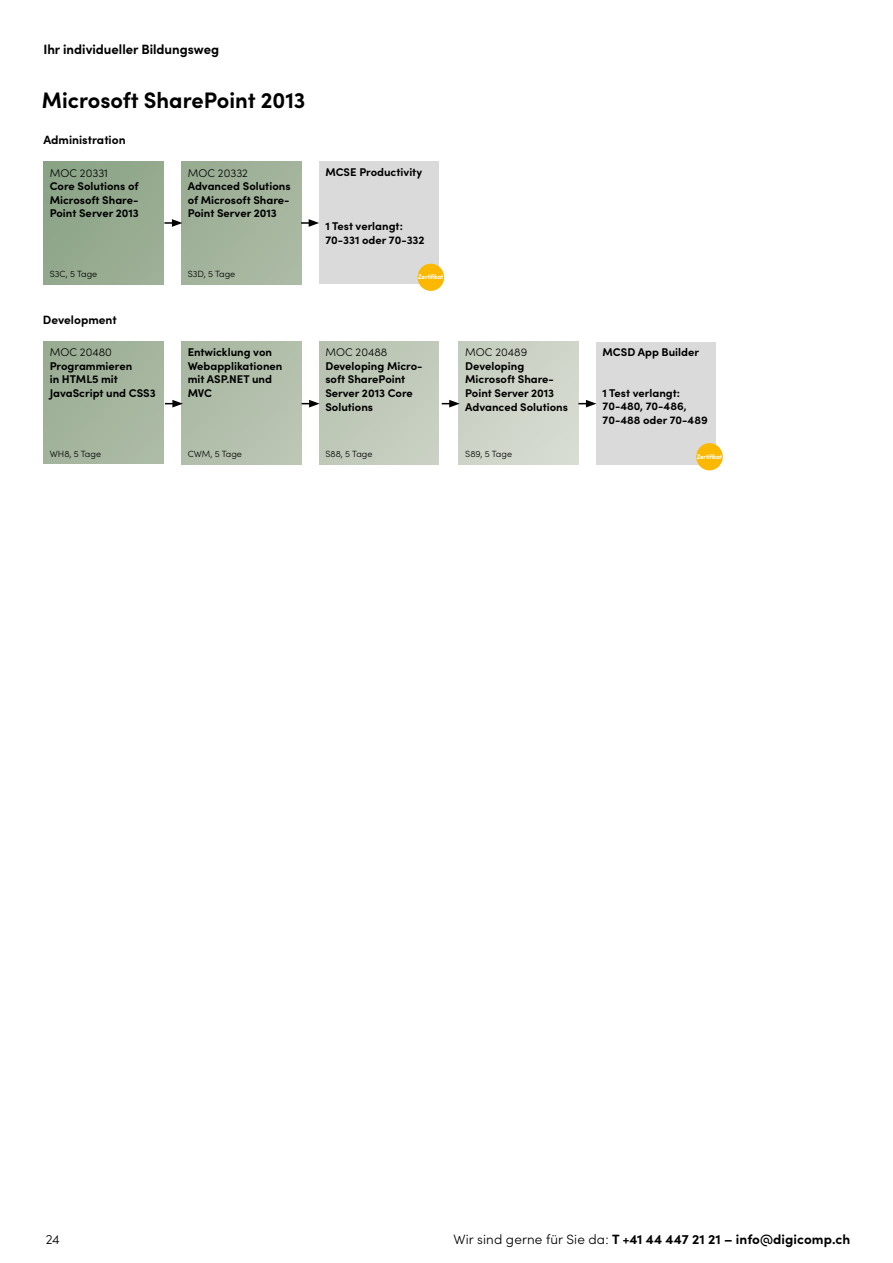
<style>
.page{position:relative;width:893px;height:1263px;background:#fff}
.page>*{position:absolute;margin:0;border:0;box-sizing:border-box;transform-origin:0 0}
.t1{font:700 22.5px "Sofia Pro";color:#000}
.t2{font:700 13.5px "Sofia Pro";color:#000}
.t3{font:300 13.5px "Sofia Pro";color:#000}
.t4{font:700 12px "Sofia Pro";color:#000}
.t5{font:700 11.25px/13.5px "Sofia Pro";color:#000}
.t6{font:300 11.25px "Sofia Pro";color:#000}
.t7{font:300 9px "Sofia Pro";color:#000}
.t8{font:700 6.6px "Sofia Pro";letter-spacing:-.04em;color:#fff}
.s1{font-weight:300}
</style>
<div class="page">
<div style="left:418px;top:264px;width:26px;height:27px;background:#fbb800;border-radius:50%"></div>
<div style="left:696px;top:443px;width:27px;height:27px;background:#fbb800;border-radius:50%"></div>
<svg style="left:43px;top:162px;width:396px;height:122px;background:#b3bfae"></svg>
<svg style="left:43px;top:342px;width:673px;height:122px;background:#c5cdbf"></svg>
<p class="t2" style="left:43px;top:39px;width:177px">Ihr individueller Bildungsweg</p>
<h1 class="t1" style="left:42px;top:83px;width:265px">Microsoft SharePoint 2013</h1>
<p class="t4" style="left:43px;top:130px;width:84px">Administration</p>
<p class="t6" style="left:50px;top:164px;width:60px">MOC 20331</p>
<p class="t5" style="left:50px;top:178px;width:91px;text-align:justify">Core Solutions of Microsoft Share-Point Server 2013</p>
<p class="t6" style="left:188px;top:164px;width:62px">MOC 20332</p>
<p class="t5" style="left:188px;top:178px;width:104px;text-align:justify">Advanced Solutions of Microsoft Share-Point Server 2013</p>
<p class="t7" style="left:50px;top:268px;width:49px">S3C, 5 Tage</p>
<p class="t7" style="left:188px;top:268px;width:49px">S3D, 5 Tage</p>
<p class="t4" style="left:43px;top:310px;width:75px">Development</p>
<p class="t5" style="left:325px;top:165px;width:98px">MCSE Productivity</p>
<p class="t5" style="left:325px;top:219px;width:101px">1 Test verlangt:<br>70-331 oder 70-332</p>
<p class="t8" style="left:418px;top:272px;width:27px">Zertifikat</p>
<p class="t6" style="left:50px;top:344px;width:64px">MOC 20480</p>
<p class="t5" style="left:50px;top:358px;width:108px">Programmieren<br>in HTML5 mit<br>JavaScript und CSS3</p>
<p class="t5" style="left:188px;top:345px;width:96px">Entwicklung von<br>Webapplikationen mit ASP.NET und<br>MVC</p>
<p class="t6" style="left:325px;top:344px;width:63px">MOC 20488</p>
<p class="t5" style="left:325px;top:358px;width:99px">Developing Micro&shy;soft SharePoint<br>Server 2013 Core<br>Solutions</p>
<p class="t6" style="left:465px;top:344px;width:63px">MOC 20489</p>
<p class="t5" style="left:465px;top:358px;width:104px">Developing<br>Microsoft Share-<br>Point Server 2013<br>Advanced Solutions</p>
<p class="t7" style="left:50px;top:448px;width:53px">WH8, 5 Tage</p>
<p class="t7" style="left:188px;top:448px;width:56px">CWM, 5 Tage</p>
<p class="t7" style="left:325px;top:447px;width:49px">S88, 5 Tage</p>
<p class="t7" style="left:465px;top:447px;width:48px">S89, 5 Tage</p>
<p class="t5" style="left:603px;top:345px;width:98px">MCSD App Builder</p>
<p class="t5" style="left:603px;top:385px;width:107px">1 Test verlangt:<br>70-480, 70-486,<br>70-488 oder 70-489</p>
<p class="t8" style="left:697px;top:451px;width:27px">Zertifikat</p>
<p class="t3" style="left:46px;top:1230px;width:16px">24</p>
<p class="t2" style="left:454px;top:1229px;width:398px"><span class="s1">Wir sind gerne für Sie da:</span> T +41 44 447 21 21 – info@digicomp.ch</p>
</div>
